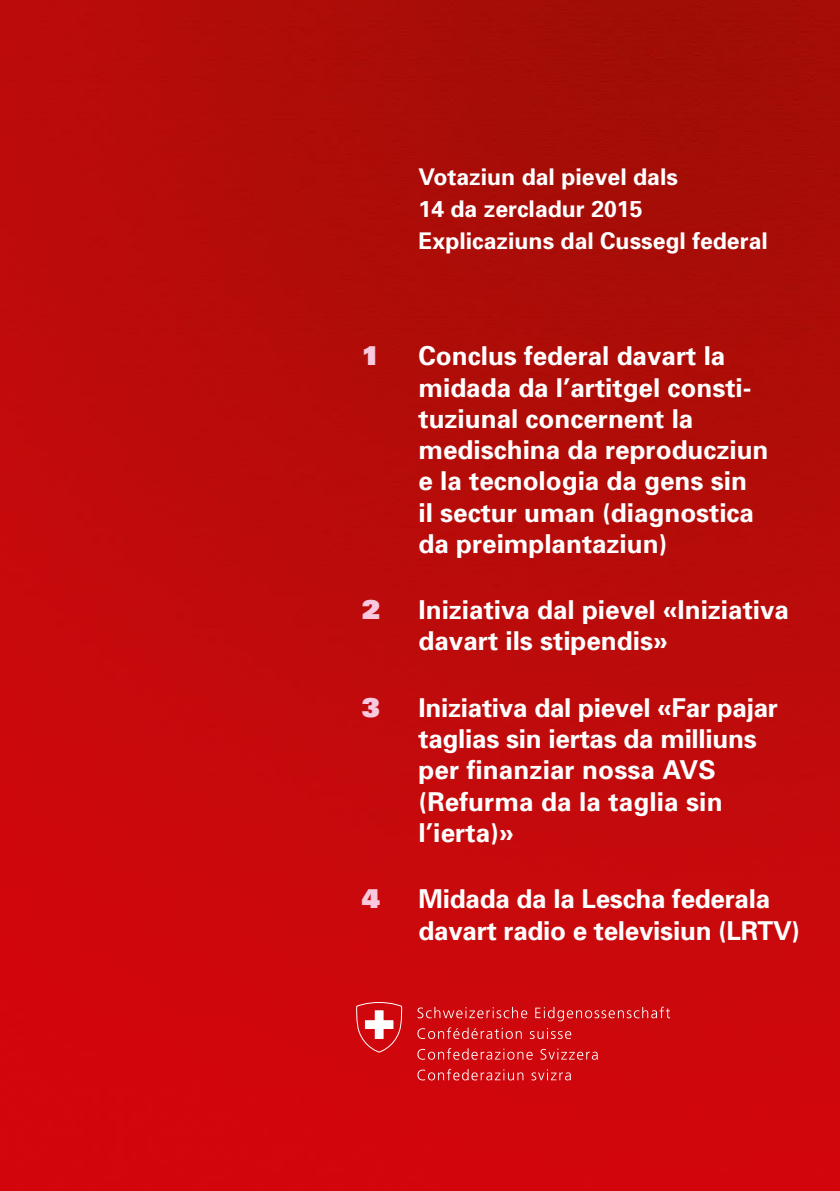
<style>
.page{position:relative;width:840px;height:1191px;background:#fff}
.page>*{position:absolute;margin:0;border:0;box-sizing:border-box;transform-origin:0 0}
.Weiss_Bold_9_5pt{font:700 26px/31.2px "Univers";color:#fff}
.Weiss_Bold_9_5pt-2{font:900 26px "Univers";color:#f8c9df}
.Head_H1{font:700 23px/32px "Univers";color:#fff}
</style>
<div class="page">
<img style="left:0;top:0;width:839px;height:1191px">
<svg style="left:417px;top:1007px;width:110px;height:11px"></svg>
<svg style="left:535px;top:1006px;width:134px;height:15px;background:#d32c30"></svg>
<svg style="left:417px;top:1027px;width:104px;height:12px"></svg>
<svg style="left:529px;top:1028px;width:42px;height:11px"></svg>
<svg style="left:417px;top:1048px;width:115px;height:11px"></svg>
<svg style="left:540px;top:1048px;width:57px;height:11px"></svg>
<svg style="left:417px;top:1068px;width:106px;height:12px"></svg>
<svg style="left:531px;top:1069px;width:39px;height:11px"></svg>
<svg style="left:356px;top:1002px;width:47px;height:51px"></svg>
<h1 class="Head_H1" style="left:418px;top:161px;width:261px">Votaziun dal pievel dals</h1>
<h1 class="Head_H1" style="left:418px;top:193px;width:350px">14 da zercladur 2015<br>Explicaziuns dal Cussegl federal</h1>
<h2 class="Weiss_Bold_9_5pt-2" style="left:361px;top:339px;width:20px">1</h2>
<h2 class="Weiss_Bold_9_5pt" style="left:418px;top:341px;width:351px">Conclus federal davart la midada da l’artitgel consti&shy;tuziunal concernent la medischina da reproducziun e la tecnologia da gens sin<br>il sectur uman (diagnostica da preimplantaziun)</h2>
<h2 class="Weiss_Bold_9_5pt-2" style="left:361px;top:593px;width:20px">2</h2>
<h2 class="Weiss_Bold_9_5pt" style="left:418px;top:594px;width:371px">Iniziativa dal pievel «Iniziativa davart ils stipendis»</h2>
<h2 class="Weiss_Bold_9_5pt-2" style="left:361px;top:690px;width:20px">3</h2>
<h2 class="Weiss_Bold_9_5pt" style="left:418px;top:692px;width:361px">Iniziativa dal pievel «Far pajar taglias sin iertas da milliuns per finanziar nossa AVS (Refurma da la taglia sin l’ierta)»</h2>
<h2 class="Weiss_Bold_9_5pt-2" style="left:361px;top:882px;width:20px">4</h2>
<h2 class="Weiss_Bold_9_5pt" style="left:418px;top:883px;width:383px">Midada da la Lescha federala davart radio e televisiun (LRTV)</h2>
</div>
